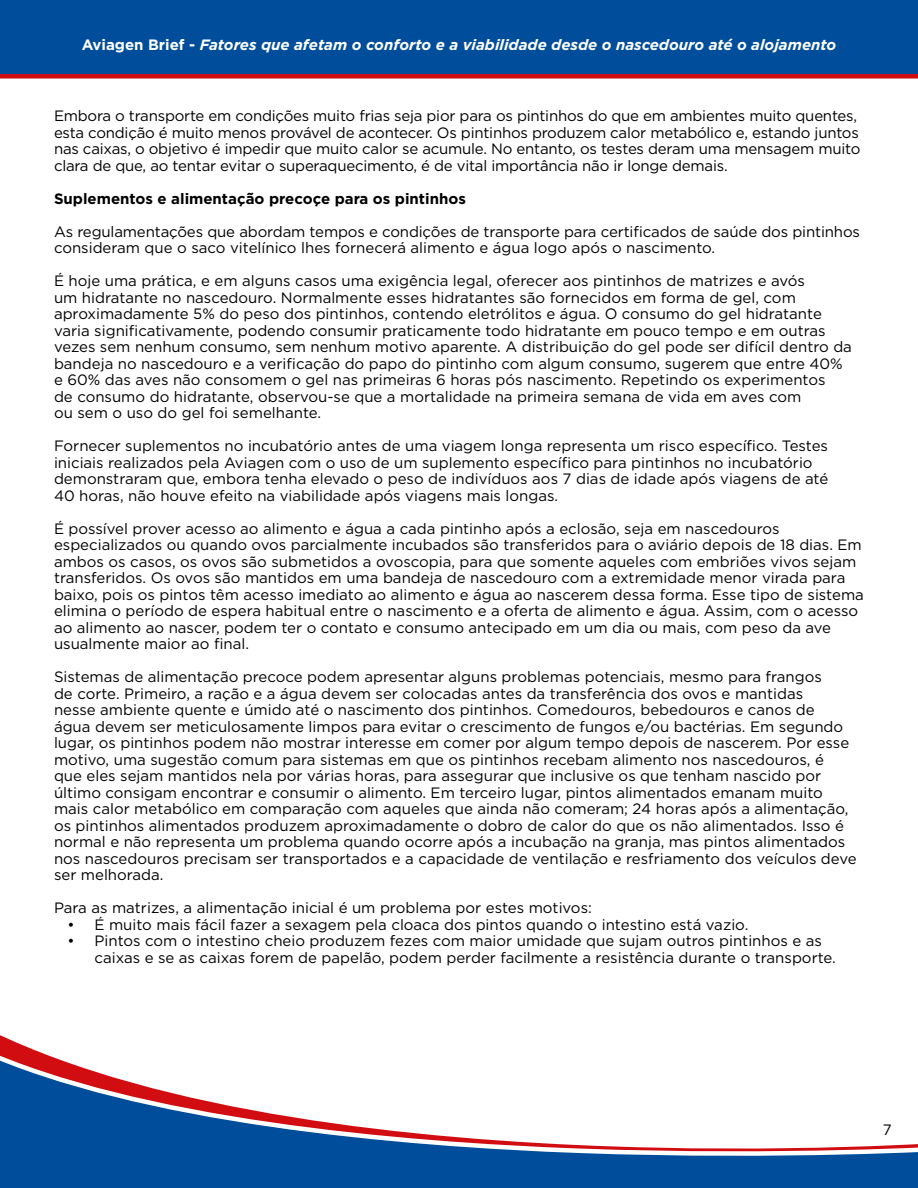
<style>
.page{position:relative;width:918px;height:1188px;background:#fff}
.page>*{position:absolute;margin:0;border:0;box-sizing:border-box;transform-origin:0 0}
.t1{font:15px/16.5px "Gotham";color:#000}
.t2{font:italic 700 15px "Gotham";color:#fff}
.t3{font:700 15px "Gotham";color:#000}
.s1{font-style:normal}
</style>
<div class="page">
<svg style="left:0;top:1041px;width:918px;height:147px"></svg>
<div style="left:0;top:0;width:918px;height:79px;background:#004e9b"></div>
<p class="t2" style="left:82px;top:35px;width:756px"><span class="s1">Aviagen Brief -</span> Fatores que afetam o conforto e a viabilidade desde o nascedouro até o alojamento</p>
<p class="t1" style="left:54px;top:107px;width:808px">Embora o transporte em condições muito frias seja pior para os pintinhos do que em ambientes muito quentes, esta condição é muito menos provável de acontecer. Os pintinhos produzem calor metabólico e, estando juntos nas caixas, o objetivo é impedir que muito calor se acumule. No entanto, os testes deram uma mensagem muito clara de que, ao tentar evitar o superaquecimento, é de vital importância não ir longe demais.</p>
<p class="t3" style="left:54px;top:188px;width:413px">Suplementos e alimentação precoçe para os pintinhos</p>
<p class="t1" style="left:54px;top:223px;width:808px">As regulamentações que abordam tempos e condições de transporte para certificados de saúde dos pintinhos consideram que o saco vitelínico lhes fornecerá alimento e água logo após o nascimento.</p>
<p class="t1" style="left:54px;top:272px;width:799px">É hoje uma prática, e em alguns casos uma exigência legal, oferecer aos pintinhos de matrizes e avós<br>um hidratante no nascedouro. Normalmente esses hidratantes são fornecidos em forma de gel, com aproximadamente 5% do peso dos pintinhos, contendo eletrólitos e água. O consumo do gel hidratante varia significativamente, podendo consumir praticamente todo hidratante em pouco tempo e em outras vezes sem nenhum consumo, sem nenhum motivo aparente. A distribuição do gel pode ser difícil dentro da bandeja no nascedouro e a verificação do papo do pintinho com algum consumo, sugerem que entre 40% e 60% das aves não consomem o gel nas primeiras 6 horas pós nascimento. Repetindo os experimentos<br>de consumo do hidratante, observou-se que a mortalidade na primeira semana de vida em aves com<br>ou sem o uso do gel foi semelhante.</p>
<p class="t1" style="left:54px;top:437px;width:776px">Fornecer suplementos no incubatório antes de uma viagem longa representa um risco específico. Testes iniciais realizados pela Aviagen com o uso de um suplemento específico para pintinhos no incubatório demonstraram que, embora tenha elevado o peso de indivíduos aos 7 dias de idade após viagens de até 40 horas, não houve efeito na viabilidade após viagens mais longas.</p>
<p class="t1" style="left:54px;top:520px;width:811px">É possível prover acesso ao alimento e água a cada pintinho após a eclosão, seja em nascedouros especializados ou quando ovos parcialmente incubados são transferidos para o aviário depois de 18 dias. Em ambos os casos, os ovos são submetidos a ovoscopia, para que somente aqueles com embriões vivos sejam transferidos. Os ovos são mantidos em uma bandeja de nascedouro com a extremidade menor virada para baixo, pois os pintos têm acesso imediato ao alimento e água ao nascerem dessa forma. Esse tipo de sistema elimina o período de espera habitual entre o nascimento e a oferta de alimento e água. Assim, com o acesso ao alimento ao nascer, podem ter o contato e consumo antecipado em um dia ou mais, com peso da ave usualmente maior ao final.</p>
<p class="t1" style="left:54px;top:668px;width:804px">Sistemas de alimentação precoce podem apresentar alguns problemas potenciais, mesmo para frangos<br>de corte. Primeiro, a ração e a água devem ser colocadas antes da transferência dos ovos e mantidas<br>nesse ambiente quente e úmido até o nascimento dos pintinhos. Comedouros, bebedouros e canos de<br>água devem ser meticulosamente limpos para evitar o crescimento de fungos e/ou bactérias. Em segundo lugar, os pintinhos podem não mostrar interesse em comer por algum tempo depois de nascerem. Por esse motivo, uma sugestão comum para sistemas em que os pintinhos recebam alimento nos nascedouros, é<br>que eles sejam mantidos nela por várias horas, para assegurar que inclusive os que tenham nascido por último consigam encontrar e consumir o alimento. Em terceiro lugar, pintos alimentados emanam muito mais calor metabólico em comparação com aqueles que ainda não comeram; 24 horas após a alimentação, os pintinhos alimentados produzem aproximadamente o dobro de calor do que os não alimentados. Isso é normal e não representa um problema quando ocorre após a incubação na granja, mas pintos alimentados nos nascedouros precisam ser transportados e a capacidade de ventilação e resfriamento dos veículos deve ser melhorada.</p>
<p class="t1" style="left:54px;top:899px;width:539px">Para as matrizes, a alimentação inicial é um problema por estes motivos:</p>
<p class="t1" style="left:68px;top:916px;width:682px">• É muito mais fácil fazer a sexagem pela cloaca dos pintos quando o intestino está vazio.</p>
<p class="t1" style="left:94px;top:932px;width:743px;text-indent:-27px">• Pintos com o intestino cheio produzem fezes com maior umidade que sujam outros pintinhos e as caixas e se as caixas forem de papelão, podem perder facilmente a resistência durante o transporte.</p>
<p class="t1" style="left:883px;top:1121px;width:10px">7</p>
</div>
